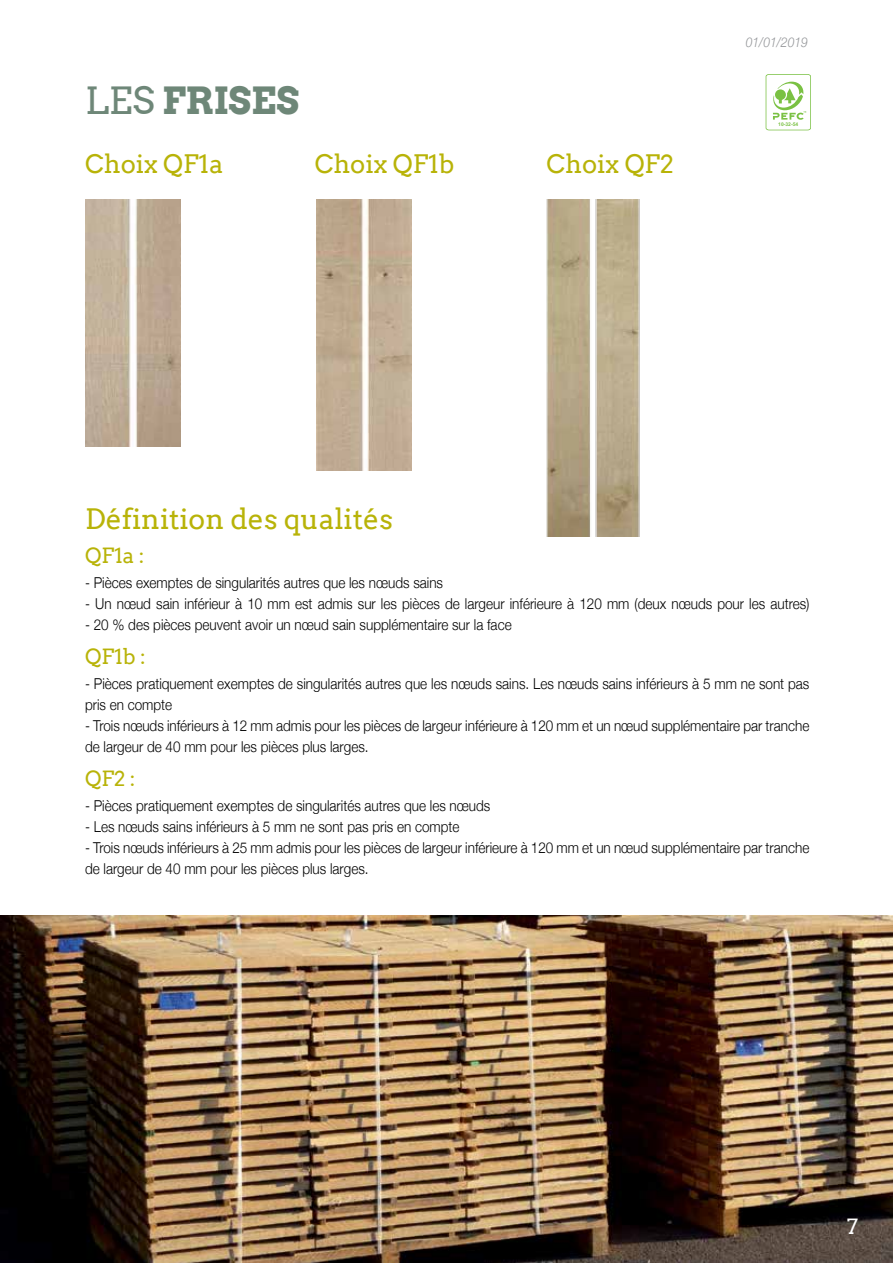
<style>
.page{position:relative;width:893px;height:1263px;background:#fff}
.page>*{position:absolute;margin:0;border:0;box-sizing:border-box;transform-origin:0 0}
.t1{font:700 37.5px "Arvo";color:#6e8778}
.t2{font:28.2px "Arvo";color:#b8b308}
.t3{font:25.5px "Arvo";color:#b8b308}
.t4{font:21px "Arvo";color:#b8b308}
.t5{font:21px "Arvo";color:#fff}
.t6{font:300 15px/21px "Helvetica Neue";color:#000;scale:.9 1}
.t7{font:italic 300 13.5px "Helvetica Neue";color:#939598;scale:.9 1}
.t8{font:700 4.95px "Arial";color:#7ac143}
.s1{font-weight:400}
</style>
<div class="page">
<img style="left:0;top:916px;width:893px;height:347px">
<img style="left:85px;top:200px;width:95px;height:246px">
<img style="left:317px;top:200px;width:95px;height:270px">
<img style="left:546px;top:200px;width:94px;height:337px">
<svg style="left:766px;top:74px;width:45px;height:56px"></svg>
<h1 class="t1" style="left:85px;top:76px;width:216px"><span class="s1">LES</span> FRISES</h1>
<h3 class="t3" style="left:85px;top:148px;width:140px">Choix QF1a</h3>
<h3 class="t3" style="left:315px;top:148px;width:141px">Choix QF1b</h3>
<h3 class="t3" style="left:546px;top:148px;width:129px">Choix QF2</h3>
<p class="t7" style="left:746px;top:31px;width:71px">01/01/2019</p>
<p class="t8" style="left:778px;top:121px;width:22px">10-32-54</p>
<h2 class="t2" style="left:85px;top:502px;width:309px">Définition des qualités</h2>
<h3 class="t4" style="left:85px;top:542px;width:61px">QF1a :</h3>
<p class="t6" style="left:85px;top:571px;width:399px">- Pièces exemptes de singularités autres que les nœuds sains</p>
<p class="t6" style="left:85px;top:592px;width:806px">- Un nœud sain inférieur à 10 mm est admis sur les pièces de largeur inférieure à 120 mm (deux nœuds pour les autres)</p>
<p class="t6" style="left:85px;top:613px;width:475px">- 20 % des pièces peuvent avoir un nœud sain supplémentaire sur la face</p>
<h3 class="t4" style="left:85px;top:643px;width:62px">QF1b :</h3>
<p class="t6" style="left:85px;top:672px;width:806px">- Pièces pratiquement exemptes de singularités autres que les nœuds sains. Les nœuds sains inférieurs à 5 mm ne sont pas pris en compte</p>
<p class="t6" style="left:85px;top:714px;width:806px">- Trois nœuds inférieurs à 12 mm admis pour les pièces de largeur inférieure à 120 mm et un nœud supplémentaire par tranche de largeur de 40 mm pour les pièces plus larges.</p>
<h3 class="t4" style="left:85px;top:765px;width:52px">QF2 :</h3>
<p class="t6" style="left:85px;top:794px;width:452px">- Pièces pratiquement exemptes de singularités autres que les nœuds</p>
<p class="t6" style="left:85px;top:815px;width:418px">- Les nœuds sains inférieurs à 5 mm ne sont pas pris en compte</p>
<p class="t6" style="left:85px;top:836px;width:806px">- Trois nœuds inférieurs à 25 mm admis pour les pièces de largeur inférieure à 120 mm et un nœud supplémentaire par tranche de largeur de 40 mm pour les pièces plus larges.</p>
<h3 class="t5" style="left:847px;top:1214px;width:13px">7</h3>
</div>
